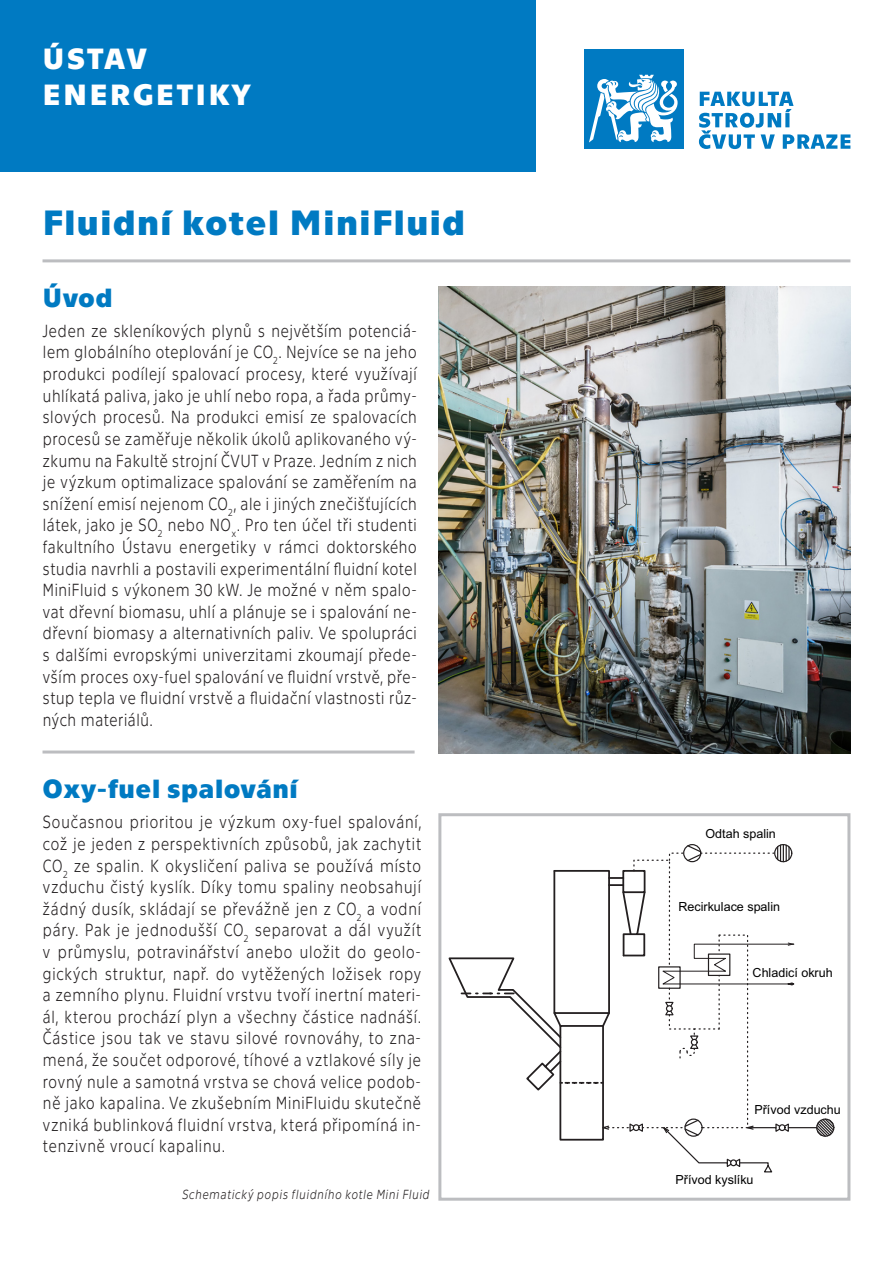
<style>
.page{position:relative;width:893px;height:1263px;background:#fff}
.page>*{position:absolute;margin:0;border:0;box-sizing:border-box;transform-origin:0 0}
.t1{font:700 36px "Technika";letter-spacing:.04em;color:#007ac2}
.t2{font:700 30px/36px "Technika";letter-spacing:.075em;color:#fff}
.t3{font:700 27px "Technika";letter-spacing:.02em;color:#007ac2}
.t4{font:300 18px/21.6px "Technika";letter-spacing:.01em;color:#231f20;text-align:justify;scale:.85 1}
.t5{font:italic 300 13.5px "Technika";letter-spacing:.03em;color:#231f20;scale:.85 1}
.t6{font:12.6px "Arial";color:#000}
</style>
<div class="page">
<hr style="left:43px;top:259px;width:807px;height:3px;background:#bcbdc0">
<div style="left:0;top:0;width:536px;height:172px;background:#007ac2"></div>
<div style="left:584px;top:49px;width:100px;height:100px;background:#007ac2"></div>
<svg style="left:589px;top:75px;width:89px;height:68px"></svg>
<svg style="left:699px;top:92px;width:151px;height:57px"></svg>
<hr style="left:43px;top:750px;width:372px;height:3px;background:#bcbdc0">
<img style="left:438px;top:286px;width:412px;height:467px">
<svg style="left:448px;top:844px;width:387px;height:329px"></svg>
<div style="left:438px;top:813px;width:412px;height:388px;border:3px solid #bcbdc0"></div>
<p class="t2" style="left:43px;top:39px;width:210px">ÚSTAV<br>ENERGETIKY</p>
<p class="t1" style="left:43px;top:197px;width:424px">Fluidní kotel MiniFluid</p>
<p class="t3" style="left:43px;top:278px;width:72px">Úvod</p>
<p class="t4" style="left:43px;top:319px;width:442px">Jeden ze skleníkových plynů s největším potenciá&shy;lem globálního oteplování je CO<sub>2</sub>. Nejvíce se na jeho produkci podílejí spalovací procesy, které využívají uhlíkatá paliva, jako je uhlí nebo ropa, a řada průmy&shy;slových procesů. Na produkci emisí ze spalovacích procesů se zaměřuje několik úkolů aplikovaného vý&shy;zkumu na Fakultě strojní ČVUT v Praze. Jedním z nich je výzkum optimalizace spalování se zaměřením na snížení emisí nejenom CO<sub>2</sub>, ale i jiných znečišťujících látek, jako je SO<sub>2</sub> nebo NO<sub>x</sub>. Pro ten účel tři studenti fakultního Ústavu energetiky v rámci doktorského studia navrhli a postavili experimentální fluidní kotel MiniFluid s výkonem 30 kW. Je možné v něm spalo&shy;vat dřevní biomasu, uhlí a plánuje se i spalování ne&shy;dřevní biomasy a alternativních paliv. Ve spolupráci s dalšími evropskými univerzitami zkoumají přede&shy;vším proces oxy-fuel spalování ve fluidní vrstvě, pře&shy;stup tepla ve fluidní vrstvě a fluidační vlastnosti růz&shy;ných materiálů.</p>
<p class="t3" style="left:43px;top:770px;width:257px">Oxy-fuel spalování</p>
<p class="t4" style="left:43px;top:810px;width:447px">Současnou prioritou je výzkum oxy-fuel spalování, což je jeden z perspektivních způsobů, jak zachytit CO<sub>2</sub> ze spalin. K okysličení paliva se používá místo vzduchu čistý kyslík. Díky tomu spaliny neobsahují žádný dusík, skládají se převážně jen z CO<sub>2</sub> a vodní páry. Pak je jednodušší CO<sub>2</sub> separovat a dál využít v průmyslu, potravinářství anebo uložit do geolo&shy;gických struktur, např. do vytěžených ložisek ropy a zemního plynu. Fluidní vrstvu tvoří inertní materi&shy;ál, kterou prochází plyn a všechny částice nadnáší.<br>Částice jsou tak ve stavu silové rovnováhy, to zna&shy;mená, že součet odporové, tíhové a vztlakové síly je rovný nule a samotná vrstva se chová velice podob&shy;ně jako kapalina. Ve zkušebním MiniFluidu skutečně vzniká bublinková fluidní vrstva, která připomíná in&shy;tenzivně vroucí kapalinu.</p>
<p class="t5" style="left:182px;top:1185px;width:293px">Schematický popis fluidního kotle Mini Fluid</p>
<p class="t6" style="left:705px;top:825px;width:72px">Odtah spalin</p>
<p class="t6" style="left:678px;top:898px;width:103px">Recirkulace spalin</p>
<p class="t6" style="left:753px;top:963px;width:82px">Chladicí okruh</p>
<p class="t6" style="left:754px;top:1101px;width:88px">Přívod vzduchu</p>
<p class="t6" style="left:676px;top:1171px;width:80px">Přívod kyslíku</p>
</div>
